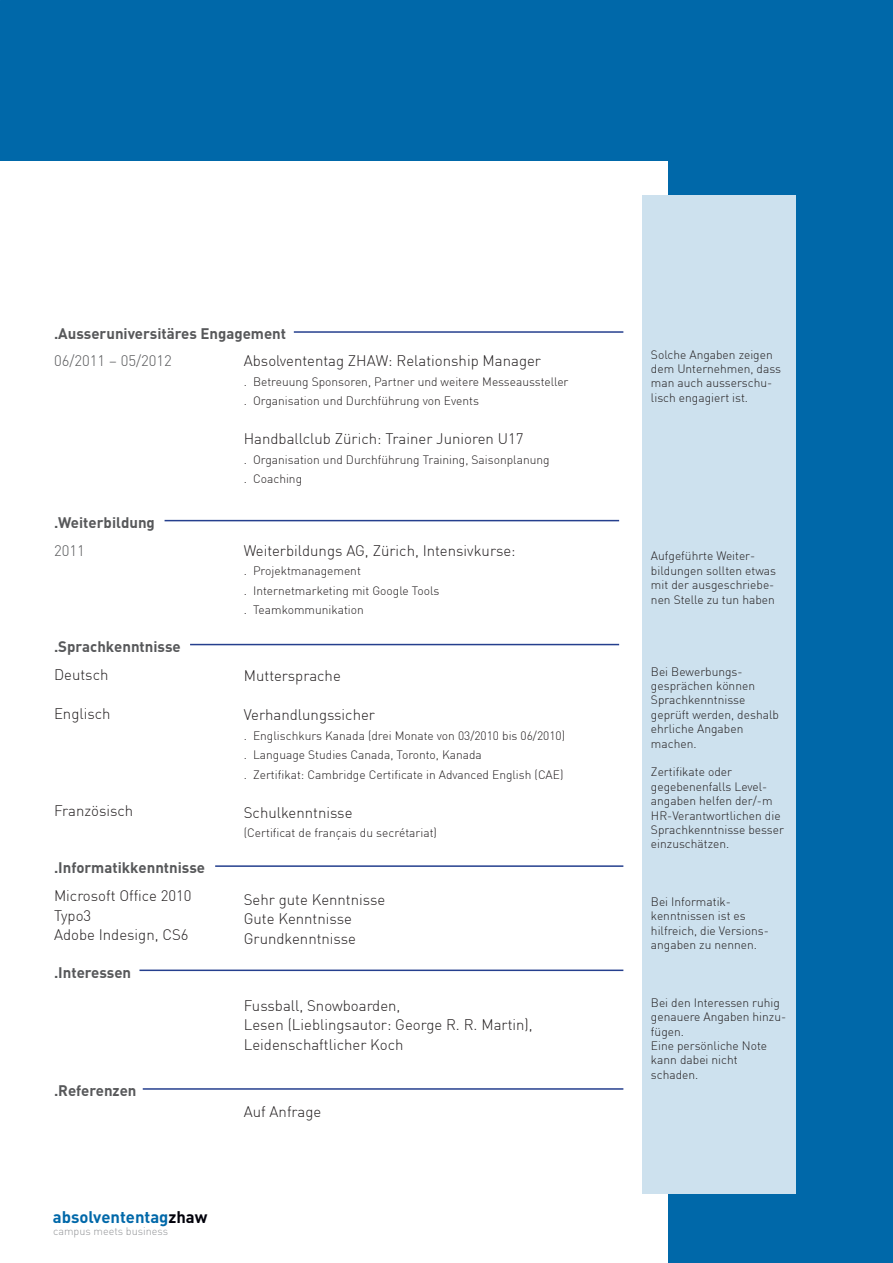
<style>
.page{position:relative;width:893px;height:1263px;background:#fff}
.page>*{position:absolute;margin:0;border:0;box-sizing:border-box;transform-origin:0 0}
.t1{font:16.65px "DIN Bold";color:#0068a9}
.t2{font:15px "DIN Lig";color:#231f20}
.untertitel2_cv{font:15px "DIN Bold";color:#57585a}
.t3{font:15px "DIN Lig";color:#57585a}
.t4{font:12px/14.4px "DIN Lig";color:#231f20}
.t5{font:10.8px "DIN Lig";color:#939598}
.s1{color:#00000a}
</style>
<div class="page">
<div style="left:669px;top:142px;width:224px;height:1121px;background:#0068a9"></div>
<div style="left:642px;top:196px;width:153px;height:998px;background:#cde1ee"></div>
<div style="left:0;top:0;width:893px;height:161px;background:#0068a9"></div>
<hr style="left:143px;top:1088px;width:480px;height:2px;background:#253f8e">
<hr style="left:139px;top:969px;width:484px;height:2px;background:#253f8e">
<hr style="left:215px;top:865px;width:408px;height:2px;background:#253f8e">
<hr style="left:190px;top:644px;width:429px;height:1px;background:#253f8e">
<hr style="left:294px;top:331px;width:329px;height:2px;background:#253f8e">
<hr style="left:165px;top:520px;width:454px;height:1px;background:#253f8e">
<p class="untertitel2_cv" style="left:54px;top:324px;width:234px">.Ausseruniversitäres Engagement</p>
<p class="t3" style="left:54px;top:351px;width:120px">06/2011 – 05/2012</p>
<p class="t2" style="left:244px;top:352px;width:299px">Absolvententag ZHAW: Relationship Manager</p>
<p class="t4" style="left:244px;top:374px;width:326px">. Betreuung Sponsoren, Partner und weitere Messeaussteller</p>
<p class="t4" style="left:244px;top:394px;width:237px">. Organisation und Durchführung von Events</p>
<p class="t2" style="left:244px;top:430px;width:281px">Handballclub Zürich: Trainer Junioren U17</p>
<p class="t4" style="left:244px;top:452px;width:307px">. Organisation und Durchführung Training, Saisonplanung</p>
<p class="t4" style="left:244px;top:472px;width:60px">. Coaching</p>
<p class="untertitel2_cv" style="left:54px;top:512px;width:102px">.Weiterbildung</p>
<p class="t3" style="left:54px;top:541px;width:32px">2011</p>
<p class="untertitel2_cv" style="left:54px;top:636px;width:128px">.Sprachkenntnisse</p>
<p class="t2" style="left:54px;top:665px;width:56px">Deutsch</p>
<p class="t2" style="left:54px;top:704px;width:58px">Englisch</p>
<p class="t2" style="left:54px;top:801px;width:81px">Französisch</p>
<p class="untertitel2_cv" style="left:54px;top:858px;width:153px">.Informatikkenntnisse</p>
<p class="t2" style="left:54px;top:886px;width:139px">Microsoft Office 2010</p>
<p class="t2" style="left:54px;top:906px;width:39px">Typo3</p>
<p class="t2" style="left:54px;top:925px;width:136px">Adobe Indesign, CS6</p>
<p class="untertitel2_cv" style="left:54px;top:962px;width:79px">.Interessen</p>
<p class="untertitel2_cv" style="left:54px;top:1081px;width:84px">.Referenzen</p>
<p class="t1" style="left:53px;top:1206px;width:156px">absolvententag<span class="s1">zhaw</span></p>
<p class="t5" style="left:53px;top:1224px;width:116px">campus meets business</p>
<p class="t2" style="left:244px;top:541px;width:273px">Weiterbildungs AG, Zürich, Intensivkurse:</p>
<p class="t4" style="left:244px;top:564px;width:119px">. Projektmanagement</p>
<p class="t4" style="left:244px;top:583px;width:197px">. Internetmarketing mit Google Tools</p>
<p class="t4" style="left:244px;top:603px;width:122px">. Teamkommunikation</p>
<p class="t2" style="left:244px;top:667px;width:99px">Muttersprache</p>
<p class="t2" style="left:244px;top:706px;width:133px">Verhandlungssicher</p>
<p class="t4" style="left:244px;top:728px;width:323px">. Englischkurs Kanada (drei Monate von 03/2010 bis 06/2010)</p>
<p class="t4" style="left:244px;top:748px;width:240px">. Language Studies Canada, Toronto, Kanada</p>
<p class="t4" style="left:244px;top:767px;width:321px">. Zertifikat: Cambridge Certificate in Advanced English (CAE)</p>
<p class="t2" style="left:244px;top:803px;width:110px">Schulkenntnisse</p>
<p class="t4" style="left:244px;top:826px;width:195px">(Certificat de français du secrétariat)</p>
<p class="t2" style="left:244px;top:890px;width:143px">Sehr gute Kenntnisse</p>
<p class="t2" style="left:244px;top:909px;width:110px">Gute Kenntnisse</p>
<p class="t2" style="left:244px;top:929px;width:114px">Grundkenntnisse</p>
<p class="t2" style="left:244px;top:996px;width:158px">Fussball, Snowboarden,</p>
<p class="t2" style="left:244px;top:1015px;width:290px">Lesen (Lieblingsautor: George R. R. Martin),</p>
<p class="t2" style="left:244px;top:1035px;width:161px">Leidenschaftlicher Koch</p>
<p class="t2" style="left:244px;top:1102px;width:79px">Auf Anfrage</p>
<p class="t4" style="left:651px;top:347px;width:132px">Solche Angaben zeigen dem Unternehmen, dass man auch ausserschu&shy;lisch engagiert ist.</p>
<p class="t4" style="left:651px;top:549px;width:127px">Aufgeführte Weiter&shy;bildungen sollten etwas mit der ausgeschriebe&shy;nen Stelle zu tun haben</p>
<p class="t4" style="left:651px;top:664px;width:129px">Bei Bewerbungs&shy;gesprächen können<br>Sprachkenntnisse geprüft werden, deshalb ehrliche Angaben machen.</p>
<p class="t4" style="left:651px;top:765px;width:83px">Zertifikate oder</p>
<p class="t4" style="left:651px;top:779px;width:134px">gegebenenfalls Level&shy;angaben helfen der/-m<br>HR-Verantwortlichen die<br>Sprachkenntnisse besser einzuschätzen.</p>
<p class="t4" style="left:651px;top:894px;width:119px">Bei Informatik&shy;kenntnissen ist es hilfreich, die Versions&shy;angaben zu nennen.</p>
<p class="t4" style="left:651px;top:995px;width:137px">Bei den Interessen ruhig genauere Angaben hinzu&shy;fügen.</p>
<p class="t4" style="left:651px;top:1038px;width:118px">Eine persönliche Note kann dabei nicht schaden.</p>
</div>
